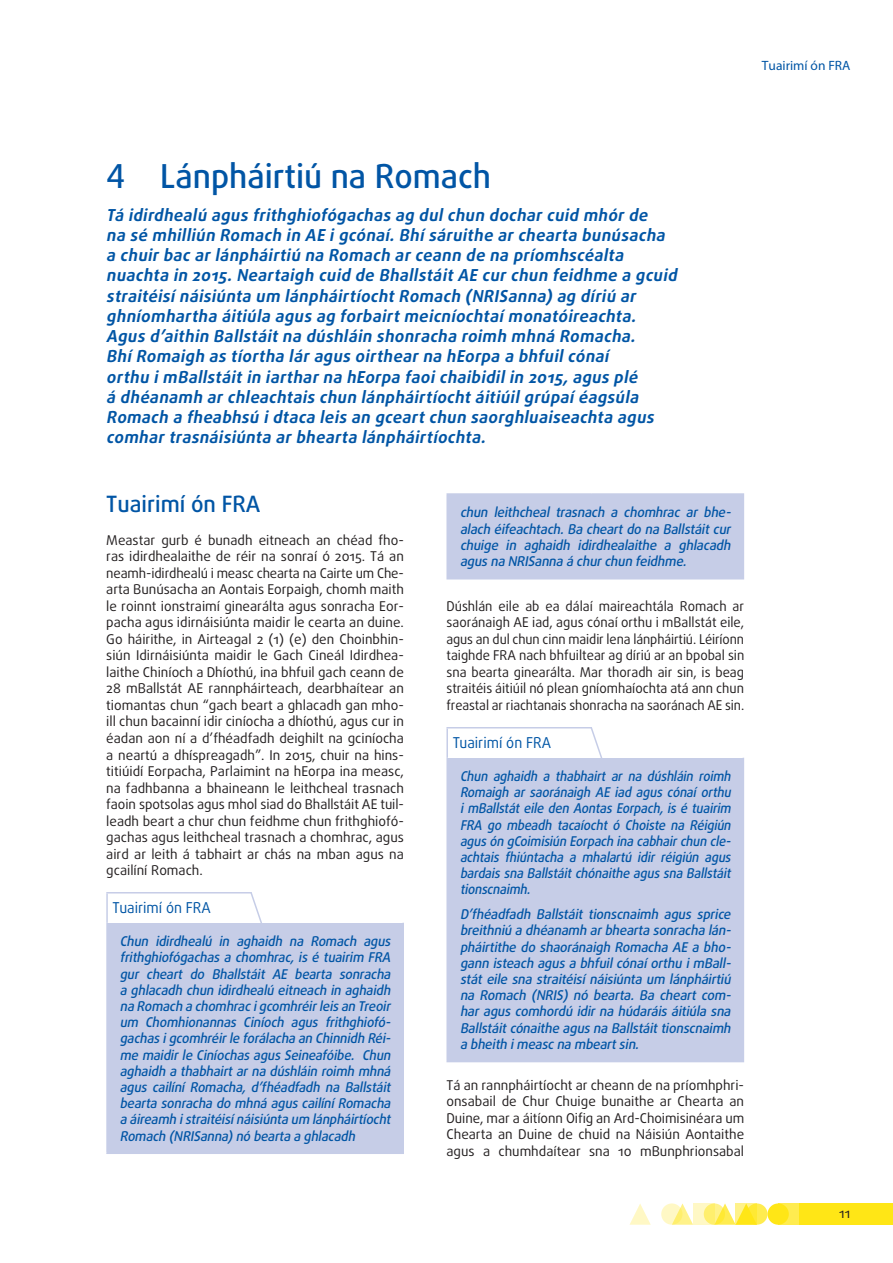
<style>
.page{position:relative;width:893px;height:1263px;background:#fff}
.page>*{position:absolute;margin:0;border:0;box-sizing:border-box;transform-origin:0 0}
.title_1{font:500 33px "Daxline Pro";color:#0155a5}
.title_2{font:500 22.5px "Daxline Pro";color:#0155a5}
.intro_chapter{font:italic 700 16.5px/20.2px "Daxline Pro";color:#0155a5}
.opinion_header{font:15px "Daxline Pro";color:#0155a5;scale:.95 1}
.body_text{font:13.5px/16.5px "Daxline Pro";color:#231f20;text-align:justify}
.opinion_text{font:italic 500 13.5px/16.2px "Daxline Pro";color:#0155a5;text-align:justify;scale:.96 1}
.opinion_text-2{font:italic 500 13.5px/16.2px "Daxline Pro";color:#0155a5;text-align:justify}
.opinion_text-3{font:italic 500 13.5px/16.2px "Daxline Pro";color:#0155a5;text-align:justify;scale:.93 1}
.t1{font:13.5px "Myriad Pro";color:#0155a5}
</style>
<div class="page">
<div style="left:746px;top:1203px;width:21px;height:22px;background:#ffec50;border-radius:50%"></div>
<div style="left:778px;top:1203px;width:21px;height:22px;background:#ffec50"></div>
<div style="left:799px;top:1203px;width:94px;height:22px;background:#ffe616"></div>
<svg style="left:675px;top:1203px;width:18px;height:22px"></svg>
<svg style="left:629px;top:1204px;width:22px;height:21px"></svg>
<div style="left:767px;top:1203px;width:22px;height:22px;background:#ffe616;border-radius:50%"></div>
<svg style="left:718px;top:1203px;width:18px;height:22px"></svg>
<svg style="left:704px;top:1203px;width:21px;height:22px"></svg>
<svg style="left:661px;top:1203px;width:21px;height:22px"></svg>
<svg style="left:736px;top:1203px;width:21px;height:22px"></svg>
<svg style="left:693px;top:1203px;width:21px;height:22px"></svg>
<div style="left:107px;top:923px;width:296px;height:230px;background:#c6cde7"></div>
<hr style="left:402px;top:923px;width:2px;height:229px;background:#c6cde7">
<hr style="left:106px;top:923px;width:2px;height:229px;background:#c6cde7">
<hr style="left:106px;top:1152px;width:146px;height:2px;background:#c6cde7">
<hr style="left:252px;top:1152px;width:152px;height:2px;background:#c6cde7">
<hr style="left:106px;top:892px;width:146px;height:1px;background:#c6cde7">
<hr style="left:106px;top:893px;width:2px;height:30px;background:#c6cde7">
<div style="left:447px;top:494px;width:296px;height:85px;background:#c6cde7"></div>
<hr style="left:743px;top:495px;width:1px;height:83px;background:#c6cde7">
<hr style="left:446px;top:493px;width:146px;height:2px;background:#c6cde7">
<hr style="left:446px;top:495px;width:2px;height:83px;background:#c6cde7">
<hr style="left:592px;top:493px;width:152px;height:2px;background:#c6cde7">
<hr style="left:446px;top:578px;width:146px;height:1px;background:#c6cde7">
<hr style="left:592px;top:578px;width:152px;height:1px;background:#c6cde7">
<div style="left:447px;top:758px;width:296px;height:303px;background:#c6cde7"></div>
<hr style="left:743px;top:758px;width:1px;height:303px;background:#c6cde7">
<hr style="left:446px;top:758px;width:2px;height:303px;background:#c6cde7">
<hr style="left:446px;top:1061px;width:146px;height:1px;background:#c6cde7">
<hr style="left:592px;top:1061px;width:152px;height:1px;background:#c6cde7">
<hr style="left:446px;top:727px;width:146px;height:1px;background:#c6cde7">
<hr style="left:446px;top:728px;width:2px;height:30px;background:#c6cde7">
<svg style="left:249px;top:893px;width:13px;height:30px"></svg>
<svg style="left:589px;top:728px;width:14px;height:30px"></svg>
<p class="t1" style="left:762px;top:57px;width:90px">Tuairimí ón FRA</p>
<p class="title_1" style="left:106px;top:154px;width:386px">4 Lánpháirtiú na Romach</p>
<p class="intro_chapter" style="left:106px;top:205px;width:576px">Tá idirdhealú agus frithghiofógachas ag dulchun docharcuid mhórde<br>na sé mhilliún Romach in AE igcónaí.Bhísáruithe archearta bunúsacha a chuirbac arlánpháirtiú na Romach arceann de na príomhscéalta nuachta in 2015.Neartaigh cuid de BhallstáitAE curchun feidhme a gcuid straitéisínáisiúnta um lánpháirtíochtRomach (NRISanna) ag díriú ar ghníomhartha áitiúla agus ag forbairtmeicníochtaímonatóireachta.<br>Agus d’aithin Ballstáitna dúshláin shonracha roimh mhná Romacha.<br>BhíRomaigh as tíortha láragus oirthearna hEorpa a bhfuilcónaí<br>orthu imBallstáitin iartharna hEorpa faoichaibidilin 2015,agus plé<br>á dhéanamh archleachtais chun lánpháirtíochtáitiúilgrúpaíéagsúla Romach a fheabhsú idtaca leis an gceartchun saorghluaiseachta agus comhartrasnáisiúnta arbhearta lánpháirtíochta.</p>
<p class="title_2" style="left:106px;top:489px;width:156px">Tuairimí ón FRA</p>
<p class="body_text" style="left:106px;top:532px;width:299px">Meastar gurb é bunadh eitneach an chéad fho&shy;ras idirdhealaithe de réir na sonraí ó 2015. Tá an neamh-idirdhealú i measc chearta na Cairte um Che&shy;arta Bunúsacha an Aontais Eorpaigh, chomh maith le roinnt ionstraimí ginearálta agus sonracha Eor&shy;pacha agus idirnáisiúnta maidir le cearta an duine.<br>Go háirithe, in Airteagal 2 (1) (e) den Choinbhin&shy;siún Idirnáisiúnta maidir le Gach Cineál Idirdhea&shy;laithe Chiníoch a Dhíothú, ina bhfuil gach ceann de 28 mBallstát AE rannpháirteach, dearbhaítear an tiomantas chun “gach beart a ghlacadh gan mho&shy;ill chun bacainní idir ciníocha a dhíothú, agus cur in éadan aon ní a d’fhéadfadh deighilt na gciníocha a neartú a dhíspreagadh”. In 2015, chuir na hins&shy;titiúidí Eorpacha, Parlaimint na hEorpa ina measc, na fadhbanna a bhaineann le leithcheal trasnach faoin spotsolas agus mhol siad do Bhallstáit AE tuil&shy;leadh beart a chur chun feidhme chun frithghiofó&shy;gachas agus leithcheal trasnach a chomhrac, agus aird ar leith á tabhairt ar chás na mban agus na gcailíní Romach.</p>
<p class="opinion_header" style="left:112px;top:898px;width:105px">Tuairimí ón FRA</p>
<p class="opinion_text" style="left:120px;top:933px;width:287px">Chun idirdhealú in aghaidh na Romach agus frithghiofógachas a chomhrac, is é tuairim FRA gur cheart do Bhallstáit AE bearta sonracha a ghlacadh chun idirdhealú eitneach in aghaidh na Romach a chomhracigcomhréirleisan Treoir um Chomhionannas Ciníoch agus frithghiofó&shy;gachasigcomhréirle forálacha an Chinnidh Réi&shy;me maidirle CiníochasagusSeineafóibe. Chun aghaidh a thabhairtarna dúshláin roimh mhná agus cailíní Romacha, d’fhéadfadh na Ballstáit bearta sonracha do mhná aguscailíníRomacha a áireamh istraitéisínáisiúnta um lánpháirtíocht Romach (NRISanna)nó bearta a ghlacadh</p>
<p class="opinion_text-2" style="left:460px;top:504px;width:275px">chun leithcheal trasnach a chomhrac ar bhe&shy;alach éifeachtach.Ba cheartdo na Ballstáitcur chuige in aghaidh idirdhealaithe a ghlacadh agusna NRISanna á churchun feidhme.</p>
<p class="body_text" style="left:446px;top:598px;width:299px">Dúshlán eile ab ea dálaí maireachtála Romach ar saoránaigh AE iad, agus cónaí orthu i mBallstát eile, agus an dul chun cinn maidir lena lánpháirtiú. Léiríonn taighde FRA nach bhfuiltear ag díriú ar an bpobal sin sna bearta ginearálta. Mar thoradh air sin, is beag straitéis áitiúil nó plean gníomhaíochta atá ann chun freastal ar riachtanais shonracha na saoránach AE sin.</p>
<p class="opinion_header" style="left:453px;top:733px;width:105px">Tuairimí ón FRA</p>
<p class="opinion_text-3" style="left:460px;top:768px;width:296px">Chun aghaidh a thabhairt ar na dúshláin roimh Romaigh ar saoránaigh AE iad agus cónaí orthu i mBallstát eile den Aontas Eorpach, is é tuairim FRA go mbeadh tacaíocht ó Choiste na Réigiún agusón gCoimisiún Eorpach ina cabhairchun cle&shy;achtais fhiúntacha a mhalartú idir réigiún agus bardaissna Ballstáitchónaithe agussna Ballstáit tionscnaimh.</p>
<p class="opinion_text-2" style="left:460px;top:906px;width:275px">D’fhéadfadh Ballstáit tionscnaimh agus sprice breithniú a dhéanamh arbhearta sonracha lán&shy;pháirtithe do shaoránaigh Romacha AE a bho&shy;gann isteach agus a bhfuil cónaí orthu i mBall&shy;stát eile sna straitéisí náisiúnta um lánpháirtiú na Romach (NRIS) nó bearta. Ba cheart com&shy;har agus comhordú idir na húdaráis áitiúla sna Ballstáitcónaithe agusna Ballstáittionscnaimh a bheith imeascna mbeartsin.</p>
<p class="body_text" style="left:446px;top:1076px;width:299px">Tá an rannpháirtíocht ar cheann de na príomhphri&shy;onsabail de Chur Chuige bunaithe ar Chearta an Duine, mar a áitíonn Oifig an Ard-Choimisinéara um Chearta an Duine de chuid na Náisiún Aontaithe agus a chumhdaítear sna 10 mBunphrionsabal</p>
<p class="body_text" style="left:839px;top:1205px;width:13px">11</p>
</div>
